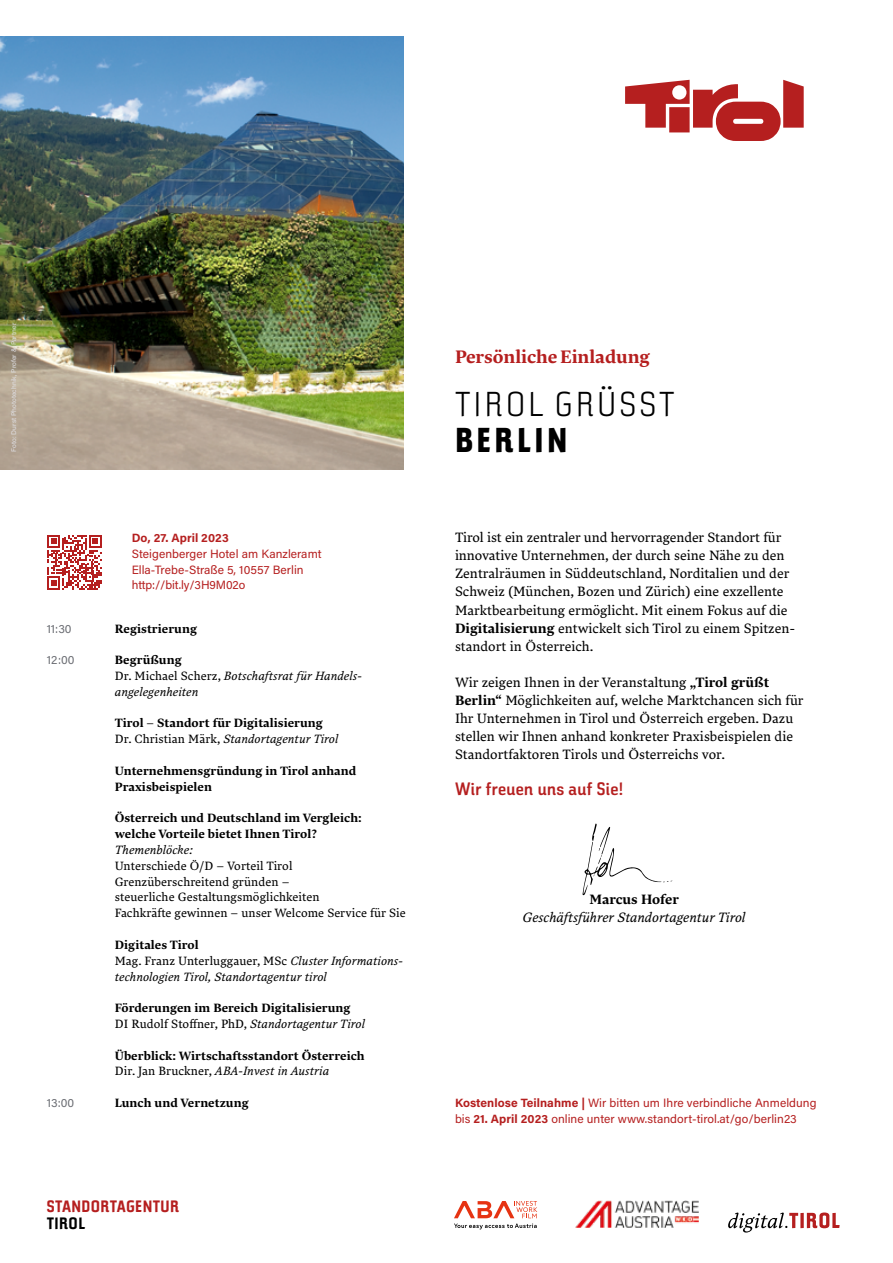
<style>
.page{position:relative;width:893px;height:1263px;background:#fff}
.page>*{position:absolute;margin:0;border:0;box-sizing:border-box;transform-origin:0 0}
.t1{font:200 34.5px "Tirol Sans";letter-spacing:.1em;color:#000}
.t2{font:800 34.5px "Tirol Sans";letter-spacing:.1em;color:#000}
.t3{font:700 18px "Lava LCG";letter-spacing:-.005em;color:#b51f1f}
.t4{font:600 18px "Tirol Sans";letter-spacing:.02em;color:#b51f1f}
.t5{font:700 16.5px "Tirol Sans";letter-spacing:.025em;color:#b51f1f}
.t6{font:700 16.5px "Tirol Sans";letter-spacing:.025em;color:#000}
.t7{font:13.5px/18.1px "Lava LCG";color:#000}
.t8{font:italic 13.5px "Lava LCG";color:#000}
.t9{font:700 13.5px "Lava LCG";color:#000}
.t10{font:700 12px/15.8px "Lava LCG";letter-spacing:.005em;color:#000}
.t11{font:12px/15.8px "Acumin Pro";letter-spacing:.005em;color:#b51f1f}
.t12{font:italic 12px/15.8px "Lava LCG";letter-spacing:.005em;color:#000}
.t13{font:12px/15.8px "Lava LCG";letter-spacing:.005em;color:#000}
.t14{font:700 12px "Acumin Pro";letter-spacing:.005em;color:#b51f1f}
.t15{font:12px "Acumin Pro";color:#6c6e74}
.t16{font:6.75px "Acumin Pro";letter-spacing:.005em;color:#e1e1e6}
.s1{font-weight:700;font-style:normal}
.s2{font-style:normal}
.s3{font-weight:400}
.s4{font-weight:400;font-style:italic}
.s5{font-weight:700}
</style>
<div class="page">
<svg style="left:625px;top:80px;width:179px;height:61px"></svg>
<img style="left:0;top:36px;width:404px;height:434px">
<svg style="left:47px;top:535px;width:55px;height:54px"></svg>
<svg style="left:454px;top:1201px;width:83px;height:28px"></svg>
<img style="left:575px;top:1201px;width:124px;height:27px">
<svg style="left:728px;top:1212px;width:112px;height:20px"></svg>
<svg style="left:583px;top:823px;width:89px;height:72px"></svg>
<p class="t16" style="left:9px;top:452px;width:130px;rotate:-90deg">Foto: Durst Phototechnik, Profer &amp; Partner</p>
<p class="t15" style="left:47px;top:620px;width:26px">11:30</p>
<p class="t15" style="left:47px;top:652px;width:29px">12:00</p>
<p class="t15" style="left:47px;top:1094px;width:29px">13:00</p>
<p class="t14" style="left:132px;top:529px;width:98px">Do, 27. April 2023</p>
<p class="t11" style="left:132px;top:545px;width:191px">Steigenberger Hotel am Kanzleramt<br>Ella-Trebe-Straße 5, 10557 Berlin http://bit.ly/3H9M02o</p>
<p class="t10" style="left:115px;top:620px;width:84px">Registrierung</p>
<p class="t12" style="left:115px;top:652px;width:249px"><span class="s1">Begrüßung<br></span><span class="s2">Dr. Michael Scherz,</span> Botschaftsrat für Handels&shy;angelegenheiten</p>
<p class="t10" style="left:115px;top:715px;width:225px">Tirol – Standort für Digitalisierung<br><span class="s3">Dr. Christian Märk,</span> <span class="s4">Standortagentur Tirol</span></p>
<p class="t10" style="left:115px;top:763px;width:243px">Unternehmensgründung in Tirol anhand<br>Praxisbeispielen</p>
<p class="t10" style="left:115px;top:810px;width:249px">Österreich und Deutschland im Vergleich: welche Vorteile bietet Ihnen Tirol?</p>
<p class="t12" style="left:115px;top:842px;width:80px">Themenblöcke:</p>
<p class="t13" style="left:115px;top:858px;width:292px">Unterschiede Ö/D – Vorteil Tirol Grenzüberschreitend gründen –<br>steuerliche Gestaltungsmöglichkeiten<br>Fachkräfte gewinnen – unser Welcome Service für Sie</p>
<p class="t12" style="left:115px;top:937px;width:290px"><span class="s1">Digitales Tirol<br></span><span class="s2">Mag. Franz Unterluggauer, MSc</span> Cluster Informations&shy;technologien Tirol, Standortagentur tirol</p>
<p class="t10" style="left:115px;top:1000px;width:252px">Förderungen im Bereich Digitalisierung<br><span class="s3">DI Rudolf Stoffner, PhD,</span> <span class="s4">Standortagentur Tirol</span></p>
<p class="t10" style="left:115px;top:1047px;width:251px">Überblick: Wirtschaftsstandort Österreich<br><span class="s3">Dir. Jan Bruckner,</span> <span class="s4">ABA-Invest in Austria</span></p>
<p class="t10" style="left:115px;top:1095px;width:135px">Lunch und Vernetzung</p>
<p class="t5" style="left:47px;top:1196px;width:134px">STANDORTAGENTUR</p>
<p class="t6" style="left:47px;top:1213px;width:40px">TIROL</p>
<h2 class="t3" style="left:455px;top:344px;width:197px">Persönliche Einladung</h2>
<h1 class="t1" style="left:455px;top:383px;width:221px">TIROL GRÜSST</h1>
<h1 class="t2" style="left:455px;top:418px;width:114px">BERLIN</h1>
<p class="t7" style="left:455px;top:528px;width:342px">Tirol ist ein zentraler und hervorragender Standort für innovative Unternehmen, der durch seine Nähe zu den Zentralräumen in Süddeutschland, Norditalien und der Schweiz (München, Bozen und Zürich) eine exzellente Marktbearbeitung ermöglicht. Mit einem Fokus auf die <span class="s5">Digitalisierung</span> entwickelt sich Tirol zu einem Spitzen&shy;standort in Österreich.</p>
<p class="t7" style="left:455px;top:673px;width:350px">Wir zeigen Ihnen in der Veranstaltung <span class="s5">„Tirol grüßt Berlin“</span> Möglichkeiten auf, welche Marktchancen sich für Ihr Unternehmen in Tirol und Österreich ergeben. Dazu stellen wir Ihnen anhand konkreter Praxisbeispielen die Standortfaktoren Tirols und Österreichs vor.</p>
<h2 class="t4" style="left:455px;top:778px;width:170px">Wir freuen uns auf Sie!</h2>
<p class="t9" style="left:589px;top:889px;width:91px">Marcus Hofer</p>
<p class="t8" style="left:523px;top:907px;width:225px">Geschäftsführer Standortagentur Tirol</p>
<p class="t11" style="left:455px;top:1094px;width:363px"><span class="s5">Kostenlose Teilnahme |</span> Wir bitten um Ihre verbindliche Anmeldung bis <span class="s5">21. April 2023</span> online unter www.standort-tirol.at/go/berlin23</p>
</div>
